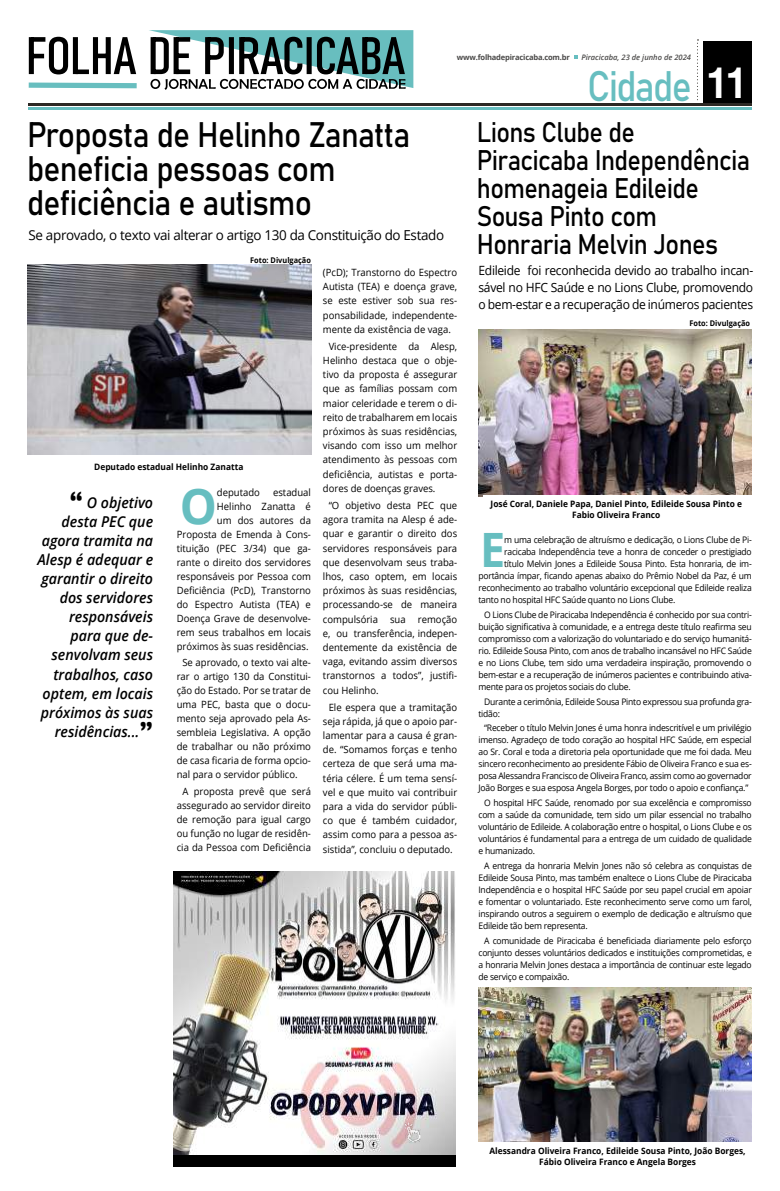
<style>
.page{position:relative;width:780px;height:1191px;background:#fff}
.page>*{position:absolute;margin:0;border:0;box-sizing:border-box;transform-origin:0 0}
.t1{font:700 49.2px "Open Sans";color:#67bec0;scale:.95 1}
.t2{font:700 47.4px "Open Sans";color:#67bec0;scale:.95 1}
.t3{font:42.1px "Bahnschrift";letter-spacing:-.045em;color:#67bec0;scale:.89 1}
.t4{font:35px/34px "Bahnschrift";letter-spacing:-.025em;color:#000;scale:.91 1}
.t5{font:28px/28px "Bahnschrift";letter-spacing:-.025em;color:#000;scale:.9 1}
.t6{font:italic 600 15px/19px "Open Sans";color:#000;text-align:right;scale:.95 1}
.t7{font:13.7px "Open Sans";letter-spacing:-.025em;color:#000}
.t8{font:12.7px/16.6px "Open Sans";letter-spacing:-.025em;color:#000;text-align:justify;scale:.95 1}
.t9{font:10px/14.2px "Open Sans";color:#000;text-align:justify;scale:.95 1}
.t10{font:9px/12px "Open Sans";letter-spacing:-.025em;color:#000;text-align:justify;scale:.95 1}
.t11{font:700 8.8px/10.8px "Open Sans";color:#000;text-align:center;scale:.95 1}
.t12{font:700 7.8px "Open Sans";color:#000;scale:.94 1}
.t13{font:700 7.6px "Open Sans";letter-spacing:-.025em;color:#4a4948}
.t14{font:italic 600 7.6px "Open Sans";color:#4a4948}
.s1{font-family:"Britannic";font-weight:700;font-style:normal;font-size:30px}
.s2{font-family:"Arena Condensed";font-weight:700;font-size:40.6px;color:#fff}
</style>
<div class="page">
<div style="left:703px;top:41px;width:48px;height:65px;background:#000"></div>
<hr style="left:28px;top:107px;width:723px;height:2px;background:#67bec0">
<hr style="left:28px;top:103px;width:723px;height:3px;background:#2c2824">
<svg style="left:697px;top:39px;width:1px;height:62px"></svg>
<svg style="left:574px;top:55px;width:3px;height:4px"></svg>
<svg style="left:28px;top:30px;width:385px;height:60px"></svg>
<img style="left:28px;top:265px;width:284px;height:189px">
<div style="left:173px;top:871px;width:283px;height:295px;background:#000"></div>
<img style="left:173px;top:871px;width:283px;height:283px">
<img style="left:405px;top:1121px;width:16px;height:21px">
<img style="left:478px;top:987px;width:273px;height:155px">
<img style="left:478px;top:330px;width:273px;height:167px">
<div style="left:483px;top:495px;width:268px;height:31px;background:#fff"></div>
<p class="t13" style="left:457px;top:52px;width:114px">www.folhadepiracicaba.com.br</p>
<p class="t14" style="left:581px;top:52px;width:111px">Piracicaba, 23 de junho de 2024</p>
<h3 class="t4" style="left:27px;top:115px;width:422px">Proposta de Helinho Zanatta beneficia pessoas com deficiência e autismo</h3>
<h3 class="t7" style="left:29px;top:225px;width:417px">Se aprovado, o texto vai alterar o artigo 130 da Constituição do Estado</h3>
<p class="t12" style="left:250px;top:254px;width:66px">Foto: Divulgação</p>
<p class="t11" style="left:94px;top:461px;width:158px">Deputado estadual Helinho Zanatta</p>
<h3 class="t6" style="left:38px;top:493px;width:123px"><span class="s1">“</span> O objetivo desta PEC que agora tramita na<br>Alesp é adequar e garantir o direito dos servidores responsáveis para que de&shy;senvolvam seus trabalhos, caso optem, em locais próximos às suas residências...<span class="s1">”</span></h3>
<h1 class="t1" style="left:180px;top:471px;width:41px">O</h1>
<p class="t9" style="left:217px;top:484px;width:47px">deputado</p>
<p class="t9" style="left:177px;top:484px;width:143px;text-align:right">estadual<br>Helinho Zanatta é<br>um dos autores da<br>Proposta de Emenda à Cons&shy;tituição (PEC 3/34) que ga&shy;rante o direito dos servidores responsáveis por Pessoa com<br>Deficiência (PcD), Transtorno do Espectro Autista (TEA) e<br>Doença Grave de desenvolve&shy;rem seus trabalhos em locais próximos às suas residências.</p>
<p class="t9" style="left:177px;top:655px;width:143px;text-indent:6px">Se aprovado, o texto vai alte&shy;rar o artigo 130 da Constitui&shy;ção do Estado. Por se tratar de uma PEC, basta que o docu&shy;mento seja aprovado pela As&shy;sembleia Legislativa. A opção de trabalhar ou não próximo de casa ficaria de forma opcio&shy;nal para o servidor público.</p>
<p class="t9" style="left:177px;top:784px;width:143px;text-align:center">A proposta prevê que será assegurado ao servidor direito de remoção para igual cargo ou função no lugar de residên&shy;cia da Pessoa com Deficiência</p>
<p class="t9" style="left:323px;top:265px;width:143px">(PcD); Transtorno do Espectro Autista (TEA) e doença grave, se este estiver sob sua res&shy;ponsabilidade, independente&shy;mente da existência de vaga.</p>
<p class="t9" style="left:323px;top:339px;width:143px;text-indent:6px">Vice-presidente da Alesp, Helinho destaca que o obje&shy;tivo da proposta é assegurar que as famílias possam com maior celeridade e terem o di&shy;reito de trabalharem em locais próximos às suas residências, visando com isso um melhor atendimento às pessoas com deficiência, autistas e porta&shy;dores de doenças graves.</p>
<p class="t9" style="left:323px;top:498px;width:143px;text-indent:6px">“O objetivo desta PEC que agora tramita na Alesp é ade&shy;quar e garantir o direito dos servidores responsáveis para que desenvolvam seus traba&shy;lhos, caso optem, em locais próximos às suas residências, processando-se de maneira compulsória sua remoção e, ou transferência, indepen&shy;dentemente da existência de vaga, evitando assim diversos transtornos a todos”, justifi&shy;cou Helinho.</p>
<p class="t9" style="left:323px;top:699px;width:143px;text-align:center">Ele espera que a tramitação seja rápida, já que o apoio par&shy;lamentar para a causa é gran&shy;de. “Somamos forças e tenho certeza de que será uma ma&shy;téria célere. É um tema sensí&shy;vel e que muito vai contribuir para a vida do servidor públi&shy;co que é também cuidador, assim como para a pessoa as&shy;sistida”, concluiu o deputado.</p>
<h3 class="t3" style="left:587px;top:55px;width:181px">Cidade <span class="s2">11</span></h3>
<h3 class="t5" style="left:477px;top:116px;width:305px">Lions Clube de<br>Piracicaba Independência homenageia Edileide<br>Sousa Pinto com<br>Honraria Melvin Jones</h3>
<h3 class="t8" style="left:478px;top:262px;width:291px">Edileide foi reconhecida devido ao trabalho incan&shy;sável no HFC Saúde e no Lions Clube, promovendo o bem-estar e a recuperação de inúmeros pacientes</h3>
<p class="t12" style="left:689px;top:317px;width:66px">Foto: Divulgação</p>
<p class="t11" style="left:490px;top:498px;width:266px">José Coral, Daniele Papa, Daniel Pinto, Edileide Sousa Pinto e<br>Fabio Oliveira Franco</p>
<h2 class="t2" style="left:480px;top:516px;width:28px">E</h2>
<p class="t10" style="left:504px;top:533px;width:262px">m uma celebração de altruísmo e dedicação, o Lions Clube de Pi-</p>
<p class="t10" style="left:504px;top:545px;width:262px">racicaba Independência teve a honra de conceder o prestigiado</p>
<p class="t10" style="left:504px;top:557px;width:262px">título Melvin Jones a Edileide Sousa Pinto. Esta honraria, de im-</p>
<p class="t10" style="left:478px;top:569px;width:289px">portância ímpar, ficando apenas abaixo do Prêmio Nobel da Paz, é um</p>
<p class="t10" style="left:478px;top:581px;width:289px">reconhecimento ao trabalho voluntário excepcional que Edileide realiza</p>
<p class="t10" style="left:478px;top:593px;width:209px">tanto no hospital HFC Saúde quanto no Lions Clube.</p>
<p class="t10" style="left:478px;top:608px;width:289px;text-indent:6px">O Lions Clube de Piracicaba Independência é conhecido por sua contri&shy;buição significativa à comunidade, e a entrega deste título reafirma seu compromisso com a valorização do voluntariado e do serviço humanitá&shy;rio. Edileide Sousa Pinto, com anos de trabalho incansável no HFC Saúde e no Lions Clube, tem sido uma verdadeira inspiração, promovendo o bem-estar e a recuperação de inúmeros pacientes e contribuindo ativa&shy;mente para os projetos sociais do clube.</p>
<p class="t10" style="left:478px;top:695px;width:289px;text-indent:6px">Durante a cerimônia, Edileide Sousa Pinto expressou sua profunda gra&shy;tidão:</p>
<p class="t10" style="left:478px;top:722px;width:289px;text-indent:6px">“Receber o título Melvin Jones é uma honra indescritível e um privilégio imenso. Agradeço de todo coração ao hospital HFC Saúde, em especial ao Sr. Coral e toda a diretoria pela oportunidade que me foi dada. Meu sincero reconhecimento ao presidente Fábio de Oliveira Franco e sua es&shy;posa Alessandra Francisco de Oliveira Franco, assim como ao governador João Borges e sua esposa Angela Borges, por todo o apoio e confiança.”</p>
<p class="t10" style="left:478px;top:796px;width:289px;text-indent:6px">O hospital HFC Saúde, renomado por sua excelência e compromisso com a saúde da comunidade, tem sido um pilar essencial no trabalho voluntário de Edileide. A colaboração entre o hospital, o Lions Clube e os voluntários é fundamental para a entrega de um cuidado de qualidade e humanizado.</p>
<p class="t10" style="left:478px;top:859px;width:289px;text-indent:6px">A entrega da honraria Melvin Jones não só celebra as conquistas de Edileide Sousa Pinto, mas também enaltece o Lions Clube de Piracicaba Independência e o hospital HFC Saúde por seu papel crucial em apoiar e fomentar o voluntariado. Este reconhecimento serve como um farol, inspirando outros a seguirem o exemplo de dedicação e altruísmo que Edileide tão bem representa.</p>
<p class="t10" style="left:478px;top:934px;width:289px;text-indent:6px">A comunidade de Piracicaba é beneficiada diariamente pelo esforço conjunto desses voluntários dedicados e instituições comprometidas, e a honraria Melvin Jones destaca a importância de continuar este legado de serviço e compaixão.</p>
<p class="t11" style="left:489px;top:1145px;width:271px">Alessandra Oliveira Franco, Edileide Sousa Pinto, João Borges,<br>Fábio Oliveira Franco e Angela Borges</p>
</div>
